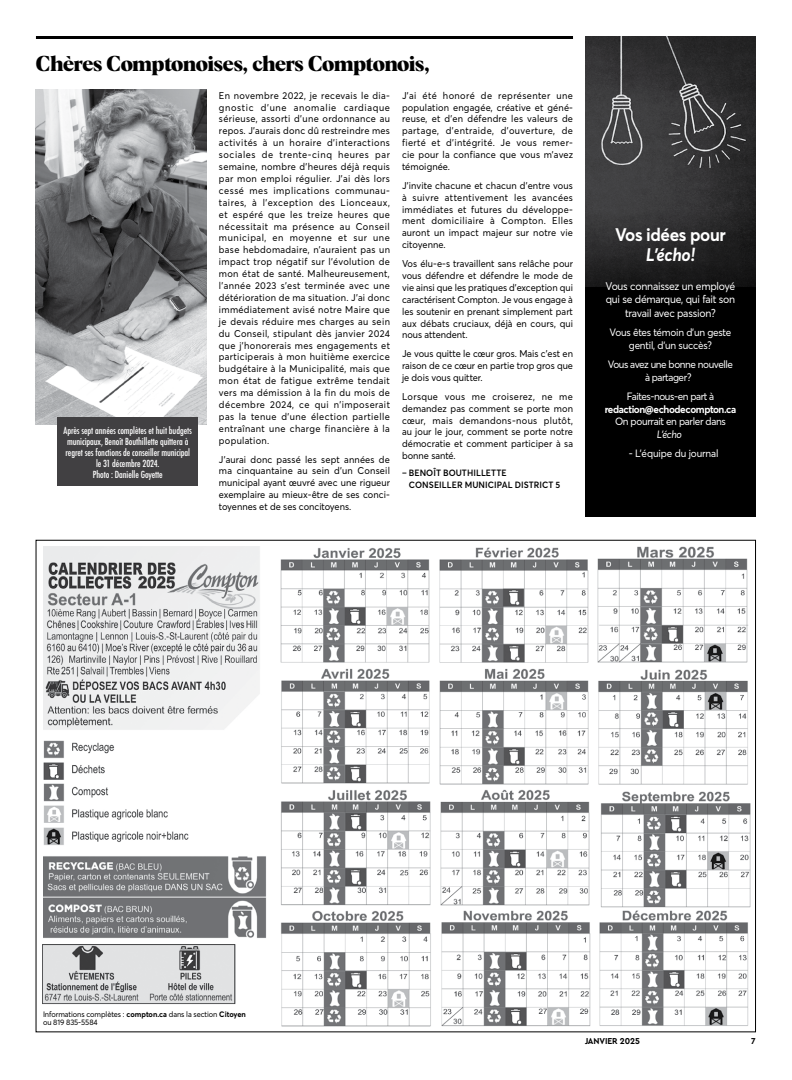
<style>
.page{position:relative;width:792px;height:1080px;background:#fff}
.page>*{position:absolute;margin:0;border:0;box-sizing:border-box;transform-origin:0 0}
.t1{font:700 21px "Albra";letter-spacing:-.015em;color:#000}
.t2{font:700 18px "Averta Std";letter-spacing:-.02em;color:#fff;scale:.95 1}
.t3{font:italic 700 18px "Averta Std";color:#fff;scale:.95 1}
.t4{font:11px/13.2px "Averta Std";letter-spacing:-.02em;color:#fff;text-align:center;scale:.95 1}
.t5{font:10.5px/12.6px "Averta Std";letter-spacing:-.03em;color:#fff;text-align:center;scale:.95 1}
.t6{font:700 10.5px "Averta Std";letter-spacing:-.04em;color:#fff;scale:.95 1}
.t7{font:10.5px "Averta Std";letter-spacing:-.01em;color:#fff;scale:.95 1}
.t8{font:9.8px/11.9px "Averta Std";letter-spacing:.01em;color:#000;text-align:justify;scale:.95 1}
.t9{font:500 condensed 9.5px/11px "Futura";letter-spacing:-.01em;color:#fff;text-align:center}
.t10{font:600 9px/12px "Averta Std";letter-spacing:.005em;color:#000;scale:.95 1}
.t11{font:700 9px "Cera Pro";letter-spacing:-.01em;color:#000;scale:.95 1}
.t12{font:7.8px/7.8px "Averta Std";letter-spacing:-.01em;color:#000;scale:.95 1}
.s1{color:#000}
.s2{font-style:italic}
.s3{font-weight:700}
</style>
<div class="page">
<img style="left:280px;top:547px;width:150px;height:116px">
<img style="left:43px;top:546px;width:217px;height:184px">
<img style="left:43px;top:740px;width:146px;height:105px">
<img style="left:43px;top:856px;width:223px;height:82px">
<img style="left:42px;top:944px;width:194px;height:60px">
<img style="left:439px;top:547px;width:150px;height:116px">
<img style="left:597px;top:546px;width:151px;height:117px">
<img style="left:281px;top:668px;width:149px;height:116px">
<img style="left:439px;top:668px;width:150px;height:117px">
<img style="left:598px;top:669px;width:150px;height:116px">
<img style="left:281px;top:790px;width:150px;height:116px">
<img style="left:440px;top:789px;width:150px;height:117px">
<img style="left:600px;top:791px;width:151px;height:117px">
<img style="left:281px;top:910px;width:150px;height:117px">
<img style="left:441px;top:910px;width:150px;height:117px">
<img style="left:599px;top:910px;width:150px;height:116px">
<hr style="left:36px;top:36px;width:537px;height:3px;background:#000">
<img style="left:36px;top:89px;width:171px;height:335px">
<div style="left:585px;top:207px;width:171px;height:310px;background:#000"></div>
<img style="left:585px;top:36px;width:171px;height:251px">
<div style="left:58px;top:418px;width:140px;height:68px;background:#414042"></div>
<h1 class="t1" style="left:36px;top:48px;width:395px">Chères Comptonoises, chers Comptonois,</h1>
<p class="t9" style="left:64px;top:425px;width:130px">Après sept années complètes et huit budgets municipaux, Benoît Bouthillette quittera à regret ses fonctions de conseiller municipal le 31 décembre 2024.<br>Photo : Danielle Goyette</p>
<p class="t8" style="left:219px;top:89px;width:182px">En novembre 2022, je recevais le dia&shy;gnostic d’une anomalie cardiaque sérieuse, assorti d’une ordonnance au repos. J’aurais donc dû restreindre mes activités à un horaire d’interactions sociales de trente-cinq heures par semaine, nombre d’heures déjà requis par mon emploi régulier. J’ai dès lors cessé mes implications communau&shy;taires, à l’exception des Lionceaux, et espéré que les treize heures que nécessitait ma présence au Conseil municipal, en moyenne et sur une base hebdomadaire, n’auraient pas un impact trop négatif sur l’évolution de mon état de santé. Malheureusement, l’année 2023 s’est terminée avec une détérioration de ma situation. J’ai donc immédiatement avisé notre Maire que je devais réduire mes charges au sein du Conseil, stipulant dès janvier 2024 que j’honorerais mes engagements et participerais à mon huitième exercice budgétaire à la Municipalité, mais que mon état de fatigue extrême tendait vers ma démission à la fin du mois de décembre 2024, ce qui n’imposerait pas la tenue d’une élection partielle entraînant une charge financière à la population.</p>
<p class="t8" style="left:219px;top:453px;width:182px">J’aurai donc passé les sept années de ma cinquantaine au sein d’un Conseil municipal ayant œuvré avec une rigueur exemplaire au mieux-être de ses conci&shy;toyennes et de ses concitoyens.</p>
<p class="t8" style="left:402px;top:89px;width:182px">J’ai été honoré de représenter une population engagée, créative et géné&shy;reuse, et d’en défendre les valeurs de partage, d’entraide, d’ouverture, de fierté et d’intégrité. Je vous remer&shy;cie pour la confiance que vous m’avez témoignée.</p>
<p class="t8" style="left:402px;top:179px;width:182px">J’invite chacune et chacun d’entre vous à suivre attentivement les avancées immédiates et futures du développe&shy;ment domiciliaire à Compton. Elles auront un impact majeur sur notre vie citoyenne.</p>
<p class="t8" style="left:402px;top:257px;width:182px">Vos élu-e-s travaillent sans relâche pour vous défendre et défendre le mode de vie ainsi que les pratiques d’exception qui caractérisent Compton. Je vous engage à les soutenir en prenant simplement part aux débats cruciaux, déjà en cours, qui nous attendent.</p>
<p class="t8" style="left:402px;top:347px;width:182px">Je vous quitte le cœur gros. Mais c’est en raison de ce cœur en partie trop gros que je dois vous quitter.</p>
<p class="t8" style="left:402px;top:390px;width:182px">Lorsque vous me croiserez, ne me demandez pas comment se porte mon cœur, mais demandons-nous plutôt, au jour le jour, comment se porte notre démocratie et comment participer à sa bonne santé.</p>
<p class="t10" style="left:409px;top:466px;width:161px;text-indent:-7px">– BENOÎT BOUTHILLETTE<br>CONSEILLER MUNICIPAL DISTRICT 5</p>
<h2 class="t2" style="left:615px;top:222px;width:118px">Vos idées pour</h2>
<h2 class="t3" style="left:646px;top:242px;width:54px">L'écho !</h2>
<p class="t4" style="left:606px;top:279px;width:138px">Vous connaissez un employé qui se démarque, qui fait son travail avec passion ?</p>
<p class="t5" style="left:610px;top:326px;width:130px">Vous êtes témoin d’un geste gentil, d’un succès ?</p>
<p class="t5" style="left:608px;top:358px;width:133px">Vous avez une bonne nouvelle à partager ? <span class="s1">?</span></p>
<p class="t5" style="left:627px;top:390px;width:94px">Faites-nous-en part à</p>
<p class="t6" style="left:605px;top:402px;width:140px">redaction@echodecompton.ca</p>
<p class="t5" style="left:615px;top:415px;width:118px">On pourrait en parler dans<br><span class="s2">L’écho</span> <span class="s1">!</span></p>
<p class="t7" style="left:629px;top:446px;width:96px">- L’équipe du journal</p>
<p class="t12" style="left:43px;top:1010px;width:215px">Informations complètes : <span class="s3">compton.ca</span> dans la section <span class="s3">Citoyen </span>ou 819 835-5584</p>
<p class="t11" style="left:585px;top:1035px;width:59px">JANVIER 2025</p>
<p class="t11" style="left:751px;top:1035px;width:6px">7</p>
</div>
